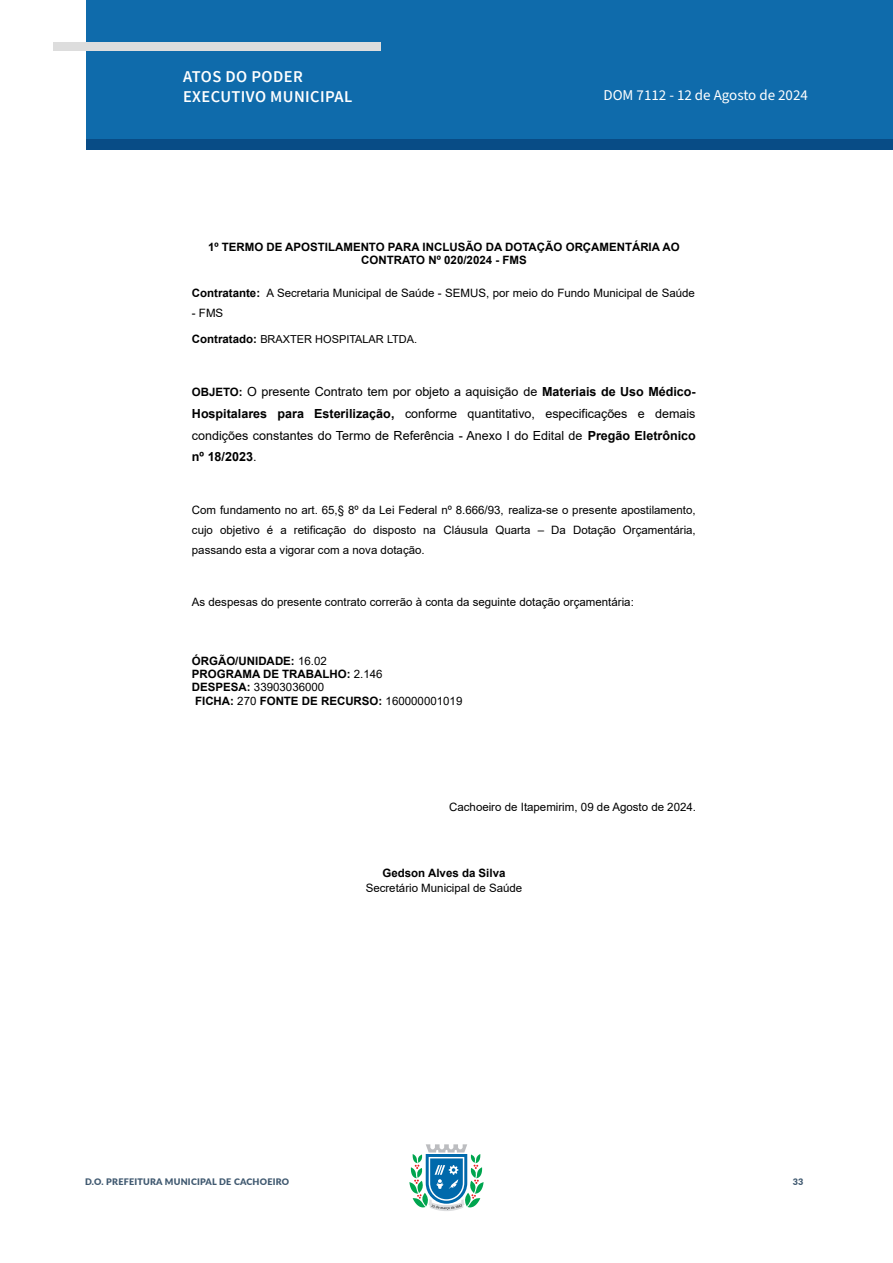
<style>
.page{position:relative;width:893px;height:1263px;background:#fff}
.page>*{position:absolute;margin:0;border:0;box-sizing:border-box;transform-origin:0 0}
.t1{font:600 16.5px/19.8px "Source Sans Pro";letter-spacing:.025em;color:#fff}
.t2{font:15px "Source Sans Pro";color:#fff}
.t3{font:12.6px/21.6px "Arial";color:#000;text-align:justify}
.t4{font:11.55px/19.8px "Arial";color:#000;text-align:justify}
.t5{font:700 11.55px/13.2px "Arial";color:#000;text-align:center}
.t6{font:10.95px "Arial";color:#000}
.t7{font:900 9px "Lato";letter-spacing:.025em;color:#405970}
.s1{font-weight:700}
.s2{font-weight:700;font-size:11.55px}
.s3{font-weight:400}
</style>
<div class="page">
<svg style="left:409px;top:1144px;width:75px;height:67px"></svg>
<div style="left:86px;top:0;width:807px;height:140px;background:#0f6bab"></div>
<div style="left:87px;top:140px;width:806px;height:10px;background:#084c86"></div>
<div style="left:53px;top:42px;width:328px;height:9px;background:#ddd"></div>
<h1 class="t1" style="left:183px;top:67px;width:171px">ATOS DO PODER<br>EXECUTIVO MUNICIPAL</h1>
<p class="t2" style="left:603px;top:85px;width:206px">DOM 7112 - 12 de Agosto de 2024</p>
<p class="t5" style="left:208px;top:241px;width:473px">1º TERMO DE APOSTILAMENTO PARA INCLUSÃO DA DOTAÇÃO ORÇAMENTÁRIA AO<br>CONTRATO Nº 020/2024 - FMS</p>
<p class="t4" style="left:192px;top:284px;width:505px"><span class="s1">Contratante:</span> A Secretaria Municipal de Saúde - SEMUS, por meio do Fundo Municipal de Saúde</p>
<p class="t4" style="left:192px;top:304px;width:33px">- FMS</p>
<p class="t6" style="left:192px;top:335px;width:227px"><span class="s2">Contratado:</span> BRAXTER HOSPITALAR LTDA.</p>
<p class="t3" style="left:192px;top:382px;width:505px"><span class="s2">OBJETO:</span> O presente Contrato tem por objeto a aquisição de <span class="s1">Materiais de Uso Médico-Hospitalares para Esterilização,</span> conforme quantitativo, especificações e demais condições constantes do Termo de Referência - Anexo I do Edital de <span class="s1">Pregão Eletrônico nº 18/2023</span>.</p>
<p class="t4" style="left:192px;top:501px;width:505px">Com fundamento no art. 65,§ 8º da Lei Federal nº 8.666/93, realiza-se o presente apostilamento, cujo objetivo é a retificação do disposto na Cláusula Quarta – Da Dotação Orçamentária, passando esta a vigorar com a nova dotação.</p>
<p class="t4" style="left:192px;top:593px;width:443px">As despesas do presente contrato correrão à conta da seguinte dotação orçamentária:</p>
<p class="t5" style="left:192px;top:654px;width:272px;text-align:left">ÓRGÃO/UNIDADE: <span class="s3">16.02<br></span>PROGRAMA DE TRABALHO: <span class="s3">2.146<br></span>DESPESA: <span class="s3">33903036000<br></span>FICHA: <span class="s3">270</span> FONTE DE RECURSO: <span class="s3">160000001019</span></p>
<p class="t4" style="left:449px;top:798px;width:248px">Cachoeiro de Itapemirim, 09 de Agosto de 2024.</p>
<p class="t5" style="left:383px;top:866px;width:124px">Gedson Alves da Silva</p>
<p class="t4" style="left:366px;top:879px;width:158px">Secretário Municipal de Saúde</p>
<p class="t7" style="left:85px;top:1175px;width:206px">D.O. PREFEITURA MUNICIPAL DE CACHOEIRO</p>
<p class="t7" style="left:793px;top:1175px;width:12px">33</p>
</div>
